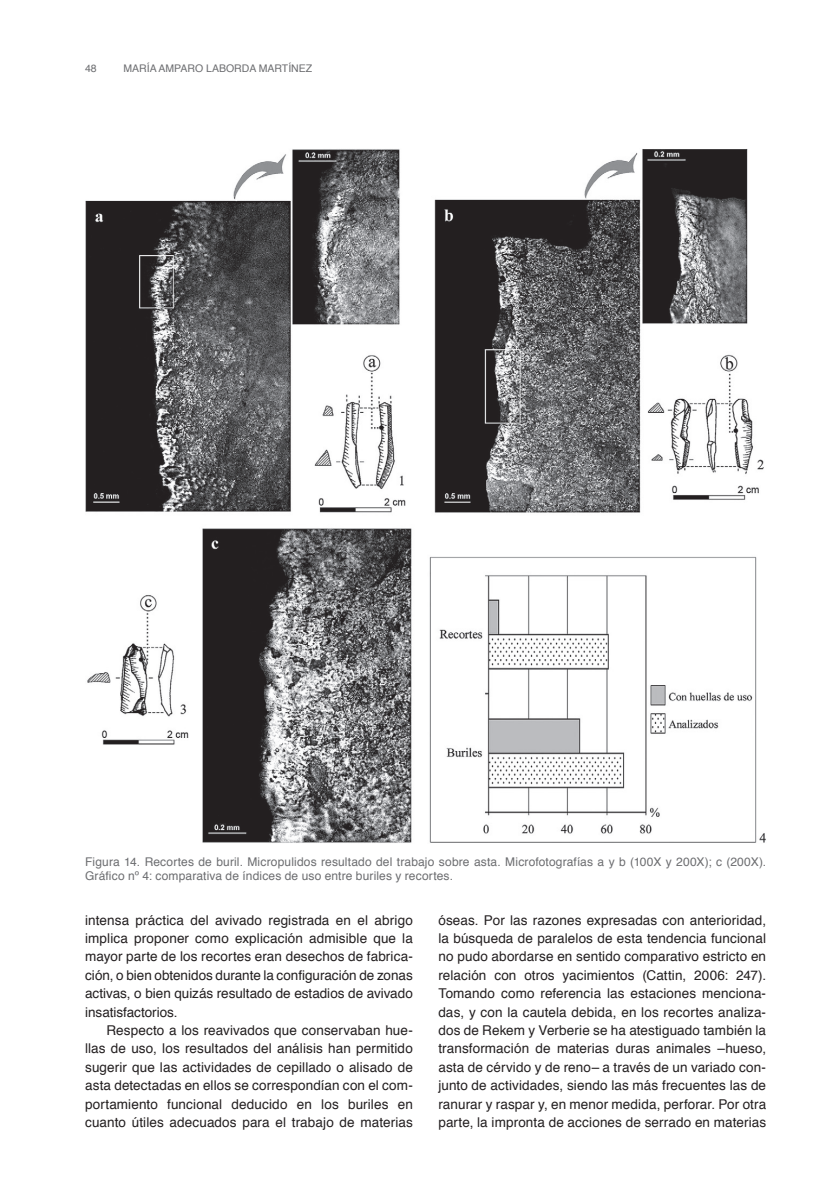
<style>
.page{position:relative;width:830px;height:1191px;background:#fff}
.page>*{position:absolute;margin:0;border:0;box-sizing:border-box;transform-origin:0 0}
.t1{font:13.5px/18.5px "Helvetica";letter-spacing:.005em;color:#231f20;text-align:justify}
.t2{font:12px/14.4px "Helvetica";letter-spacing:.01em;color:#6c6d70}
.t3{font:10.5px "Helvetica";color:#6c6d70}
</style>
<div class="page">
<img style="left:85px;top:149px;width:680px;height:694px">
<p class="t3" style="left:85px;top:64px;width:13px">48</p>
<p class="t3" style="left:123px;top:64px;width:190px">MARÍA AMPARO LABORDA MARTÍNEZ</p>
<p class="t2" style="left:85px;top:855px;width:682px">Figura 14. Recortes de buril. Micropulidos resultado del trabajo sobre asta. Microfotografías a y b (100X y 200X); c (200X).<br>Gráfico nº 4: comparativa de índices de uso entre buriles y recortes.</p>
<p class="t1" style="left:85px;top:911px;width:329px">intensa práctica del avivado registrada en el abrigo implica proponer como explicación admisible que la mayor parte de los recortes eran desechos de fabrica&shy;ción, o bien obtenidos durante la configuración de zonas activas, o bien quizás resultado de estadios de avivado insatisfactorios.</p>
<p class="t1" style="left:85px;top:1022px;width:329px;text-indent:21px">Respecto a los reavivados que conservaban hue&shy;llas de uso, los resultados del análisis han permitido sugerir que las actividades de cepillado o alisado de asta detectadas en ellos se correspondían con el com&shy;portamiento funcional deducido en los buriles en cuanto útiles adecuados para el trabajo de materias</p>
<p class="t1" style="left:438px;top:911px;width:329px">óseas. Por las razones expresadas con anterioridad, la búsqueda de paralelos de esta tendencia funcional no pudo abordarse en sentido comparativo estricto en relación con otros yacimientos (Cattin, 2006: 247).<br>Tomando como referencia las estaciones menciona&shy;das, y con la cautela debida, en los recortes analiza&shy;dos de Rekem y Verberie se ha atestiguado también la transformación de materias duras animales –hueso, asta de cérvido y de reno– a través de un variado con&shy;junto de actividades, siendo las más frecuentes las de ranurar y raspar y, en menor medida, perforar. Por otra parte, la impronta de acciones de serrado en materias</p>
</div>
